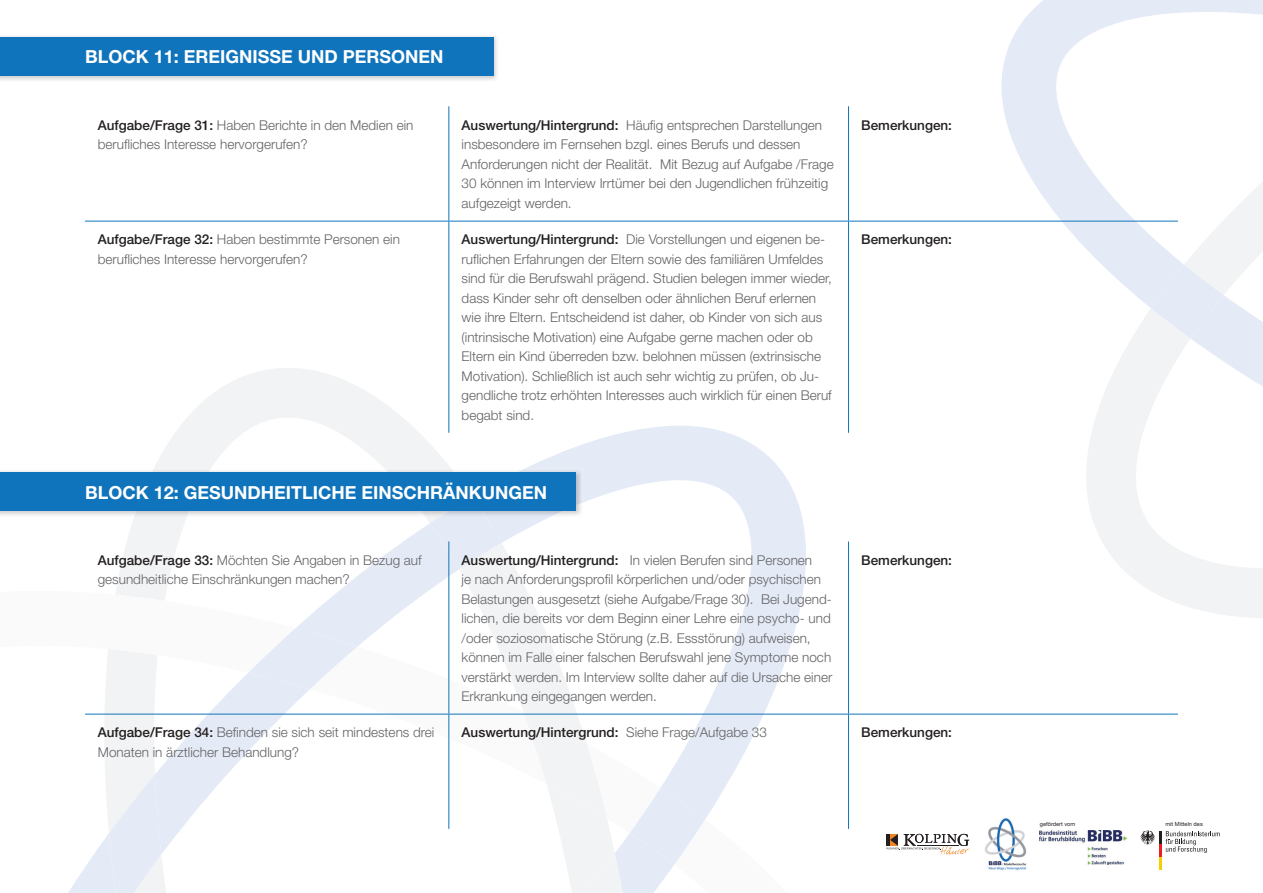
<style>
.page{position:relative;width:1263px;height:893px;background:#fff}
.page>*{position:absolute;margin:0;border:0;box-sizing:border-box;transform-origin:0 0}
.t1{font:700 18px "Helvetica Neue";color:#fff}
.t2{font:300 13.5px/19.5px "Helvetica Neue";color:#636366}
.t3{font:500 13.5px "Helvetica Neue";color:#231f20}
.t4{font:5.7px "Helvetica Neue";color:#231f20}
.s1{font-weight:500;color:#231f20}
.s2{font-weight:300;color:#636366}
</style>
<div class="page">
<svg style="left:1086px;top:309px;width:177px;height:309px"></svg>
<svg style="left:1184px;top:308px;width:79px;height:79px"></svg>
<svg style="left:984px;top:0;width:279px;height:308px"></svg>
<div style="left:1151px;top:265px;width:72px;height:74px;background:linear-gradient(to right,#e7edf6,#e7ecf6);border-radius:32px"></div>
<svg style="left:154px;top:368px;width:297px;height:101px"></svg>
<svg style="left:525px;top:426px;width:293px;height:288px"></svg>
<svg style="left:68px;top:517px;width:718px;height:376px"></svg>
<img style="left:1039px;top:831px;width:87px;height:33px">
<svg style="left:1140px;top:830px;width:80px;height:40px"></svg>
<img style="left:985px;top:818px;width:42px;height:53px">
<svg style="left:886px;top:834px;width:84px;height:22px"></svg>
<img style="left:0;top:36px;width:497px;height:44px">
<div style="left:0;top:37px;width:493px;height:39px;background:#1074bc"></div>
<hr style="left:448px;top:106px;width:1px;height:115px;background:#1074bc">
<hr style="left:848px;top:106px;width:1px;height:115px;background:#1074bc">
<hr style="left:85px;top:221px;width:364px;height:1px;background:#1074bc">
<hr style="left:449px;top:221px;width:399px;height:1px;background:#1074bc">
<hr style="left:448px;top:221px;width:1px;height:212px;background:#1074bc">
<hr style="left:848px;top:221px;width:330px;height:1px;background:#1074bc">
<hr style="left:848px;top:221px;width:1px;height:212px;background:#1074bc">
<img style="left:134px;top:469px;width:449px;height:48px">
<img style="left:439px;top:511px;width:47px;height:6px">
<div style="left:0;top:472px;width:576px;height:39px;background:#1074bc"></div>
<hr style="left:448px;top:541px;width:1px;height:173px;background:#1074bc">
<hr style="left:848px;top:541px;width:1px;height:173px;background:#1074bc">
<hr style="left:85px;top:714px;width:364px;height:1px;background:#1074bc">
<hr style="left:449px;top:714px;width:399px;height:1px;background:#1074bc">
<hr style="left:448px;top:714px;width:1px;height:115px;background:#1074bc">
<hr style="left:848px;top:714px;width:330px;height:1px;background:#1074bc">
<hr style="left:848px;top:714px;width:1px;height:115px;background:#1074bc">
<h1 class="t1" style="left:85px;top:46px;width:360px">BLOCK 11: EREIGNISSE UND PERSONEN</h1>
<p class="t2" style="left:98px;top:115px;width:317px"><span class="s1">Aufgabe/Frage 31:</span> Haben Berichte in den Medien ein berufliches Interesse hervorgerufen?</p>
<p class="t2" style="left:462px;top:115px;width:374px"><span class="s1">Auswertung/Hintergrund:</span> Häufig entsprechen Darstellungen insbesondere im Fernsehen bzgl. eines Berufs und dessen Anforderungen nicht der Realität. Mit Bezug auf Aufgabe /Frage 30 können im Interview Irrtümer bei den Jugendlichen frühzeitig aufgezeigt werden.</p>
<p class="t3" style="left:861px;top:117px;width:92px">Bemerkungen:</p>
<p class="t2" style="left:98px;top:230px;width:304px"><span class="s1">Aufgabe/Frage 32:</span> Haben bestimmte Personen ein berufliches Interesse hervorgerufen?</p>
<p class="t2" style="left:462px;top:230px;width:372px"><span class="s1">Auswertung/Hintergrund:</span> Die Vorstellungen und eigenen be&shy;ruflichen Erfahrungen der Eltern sowie des familiären Umfeldes sind für die Berufswahl prägend. Studien belegen immer wieder, dass Kinder sehr oft denselben oder ähnlichen Beruf erlernen wie ihre Eltern. Entscheidend ist daher, ob Kinder von sich aus (intrinsische Motivation) eine Aufgabe gerne machen oder ob Eltern ein Kind überreden bzw. belohnen müssen (extrinsische Motivation). Schließlich ist auch sehr wichtig zu prüfen, ob Ju&shy;gendliche trotz erhöhten Interesses auch wirklich für einen Beruf begabt sind.</p>
<p class="t3" style="left:861px;top:231px;width:92px">Bemerkungen:</p>
<h1 class="t1" style="left:85px;top:481px;width:464px">BLOCK 12: GESUNDHEITLICHE EINSCHRÄNKUNGEN</h1>
<p class="t2" style="left:98px;top:550px;width:325px"><span class="s1">Aufgabe/Frage 33:</span> Möchten Sie Angaben in Bezug auf gesundheitliche Einschränkungen machen?</p>
<p class="t2" style="left:462px;top:550px;width:372px"><span class="s1">Auswertung/Hintergrund:</span> In vielen Berufen sind Personen<br>je nach Anforderungsprofil körperlichen und/oder psychischen Belastungen ausgesetzt (siehe Aufgabe/Frage 30). Bei Jugend&shy;lichen, die bereits vor dem Beginn einer Lehre eine psycho- und /oder soziosomatische Störung (z.B. Essstörung) aufweisen, können im Falle einer falschen Berufswahl jene Symptome noch verstärkt werden. Im Interview sollte daher auf die Ursache einer Erkrankung eingegangen werden.</p>
<p class="t3" style="left:861px;top:552px;width:92px">Bemerkungen:</p>
<p class="t2" style="left:98px;top:723px;width:338px"><span class="s1">Aufgabe/Frage 34:</span> Befinden sie sich seit mindestens drei<br>Monaten in ärztlicher Behandlung?</p>
<p class="t3" style="left:462px;top:725px;width:307px">Auswertung/Hintergrund: <span class="s2">Siehe Frage/Aufgabe 33</span></p>
<p class="t3" style="left:861px;top:724px;width:92px">Bemerkungen:</p>
<p class="t4" style="left:1040px;top:821px;width:37px">gefördert vom</p>
<p class="t4" style="left:1165px;top:821px;width:39px">mit Mitteln des</p>
</div>
